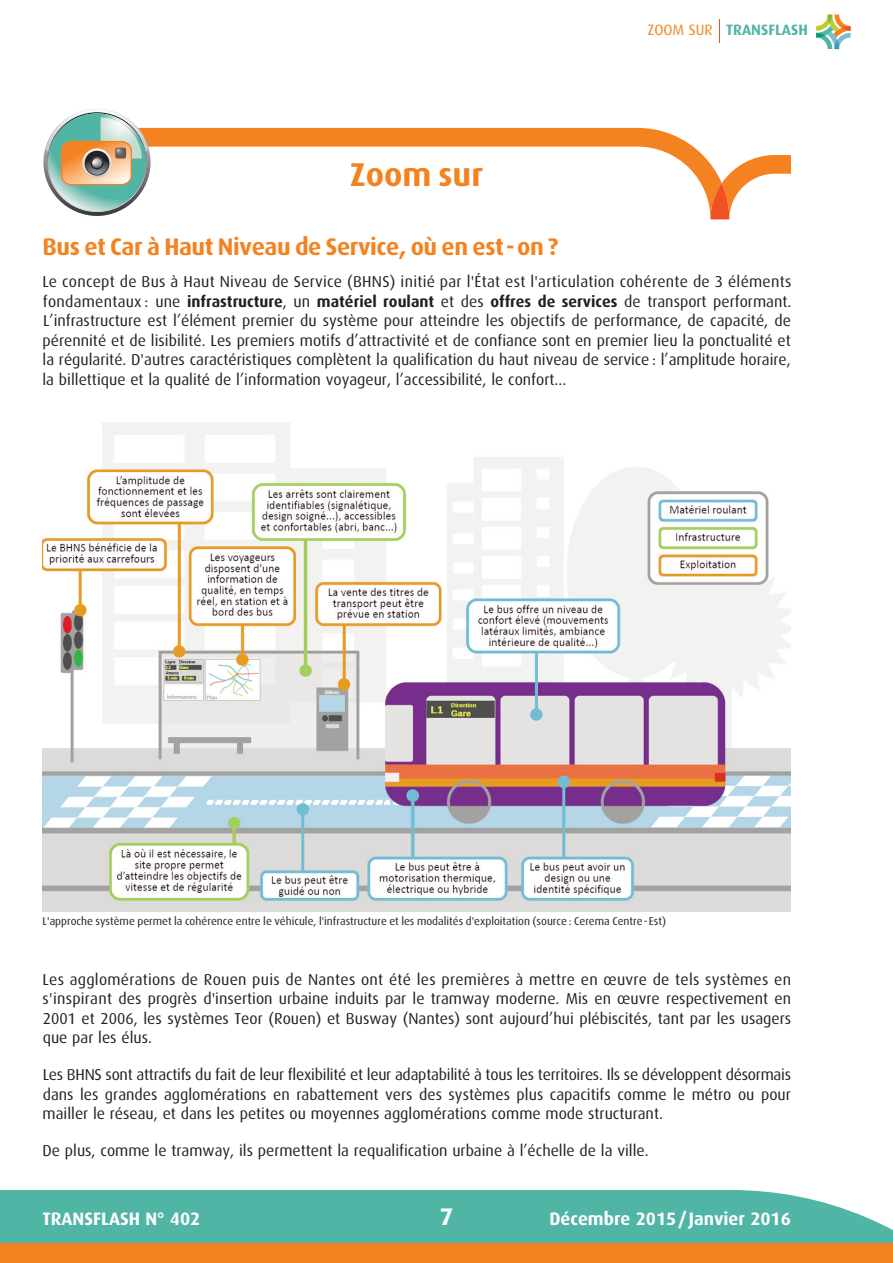
<style>
.page{position:relative;width:893px;height:1263px;background:#fff}
.page>*{position:absolute;margin:0;border:0;box-sizing:border-box;transform-origin:0 0}
.t1{font:700 33px "Dax OT";color:#f58220}
.t2{font:700 24px "Dax OT";letter-spacing:-.015em;color:#f58220}
.t3{font:700 24px "Dax OT";color:#fff}
.t4{font:700 18px "Dax OT";color:#fff}
.t5{font:15.75px/19.5px "Dax OT";color:#231f20;text-align:justify}
.t6{font:700 15px "Dax";color:#51b5a6}
.t7{font:11.25px "Dax OT";color:#231f20}
.s1{font-family:"Dax OT";font-weight:400;color:#f58220}
.s2{font-weight:700}
</style>
<div class="page">
<div style="left:0;top:1233px;width:893px;height:30px;background:#f58220"></div>
<div style="left:0;top:1190px;width:893px;height:52px;background:#51b5a6"></div>
<svg style="left:719px;top:19px;width:1px;height:23px"></svg>
<svg style="left:816px;top:15px;width:35px;height:34px"></svg>
<svg style="left:151px;top:128px;width:559px;height:83px"></svg>
<svg style="left:710px;top:155px;width:80px;height:64px"></svg>
<svg style="left:43px;top:109px;width:108px;height:107px"></svg>
<img style="left:43px;top:423px;width:748px;height:488px">
<h1 class="t1" style="left:350px;top:163px;width:135px">Zoom sur</h1>
<p class="t6" style="left:648px;top:22px;width:161px"><span class="s1">ZOOM SUR</span> TRANSFLASH</p>
<h2 class="t2" style="left:43px;top:239px;width:517px">Bus et Car à Haut Niveau de Service, où en est-on ?</h2>
<p class="t5" style="left:43px;top:274px;width:750px">Le concept de Bus à Haut Niveau de Service (BHNS) initié par l'État est l'articulation cohérente de 3 éléments fondamentaux : une <span class="s2">infrastructure</span>, un <span class="s2">matériel roulant</span> et des <span class="s2">offres de services</span> de transport performant.<br>L’infrastructure est l’élément premier du système pour atteindre les objectifs de performance, de capacité, de pérennité et de lisibilité. Les premiers motifs d’attractivité et de confiance sont en premier lieu la ponctualité et la régularité. D'autres caractéristiques complètent la qualification du haut niveau de service : l’amplitude horaire, la billettique et la qualité de l’information voyageur, l’accessibilité, le confort...</p>
<p class="t7" style="left:43px;top:917px;width:625px">L'approche système permet la cohérence entre le véhicule, l'infrastructure et les modalités d'exploitation (source : Cerema Centre-Est)</p>
<p class="t5" style="left:42px;top:971px;width:750px">Les agglomérations de Rouen puis de Nantes ont été les premières à mettre en œuvre de tels systèmes en s'inspirant des progrès d'insertion urbaine induits par le tramway moderne. Mis en œuvre respectivement en 2001 et 2006, les systèmes Teor (Rouen) et Busway (Nantes) sont aujourd’hui plébiscités, tant par les usagers que par les élus.</p>
<p class="t5" style="left:43px;top:1067px;width:750px">Les BHNS sont attractifs du fait de leur flexibilité et leur adaptabilité à tous les territoires. Ils se développent désormais dans les grandes agglomérations en rabattement vers des systèmes plus capacitifs comme le métro ou pour mailler le réseau, et dans les petites ou moyennes agglomérations comme mode structurant.</p>
<p class="t5" style="left:43px;top:1143px;width:608px">De plus, comme le tramway, ils permettent la requalification urbaine à l’échelle de la ville.</p>
<p class="t4" style="left:43px;top:1212px;width:159px">TRANSFLASH N° 402</p>
<h2 class="t3" style="left:440px;top:1208px;width:15px">7</h2>
<p class="t4" style="left:549px;top:1212px;width:243px">Décembre 2015/Janvier 2016</p>
</div>
